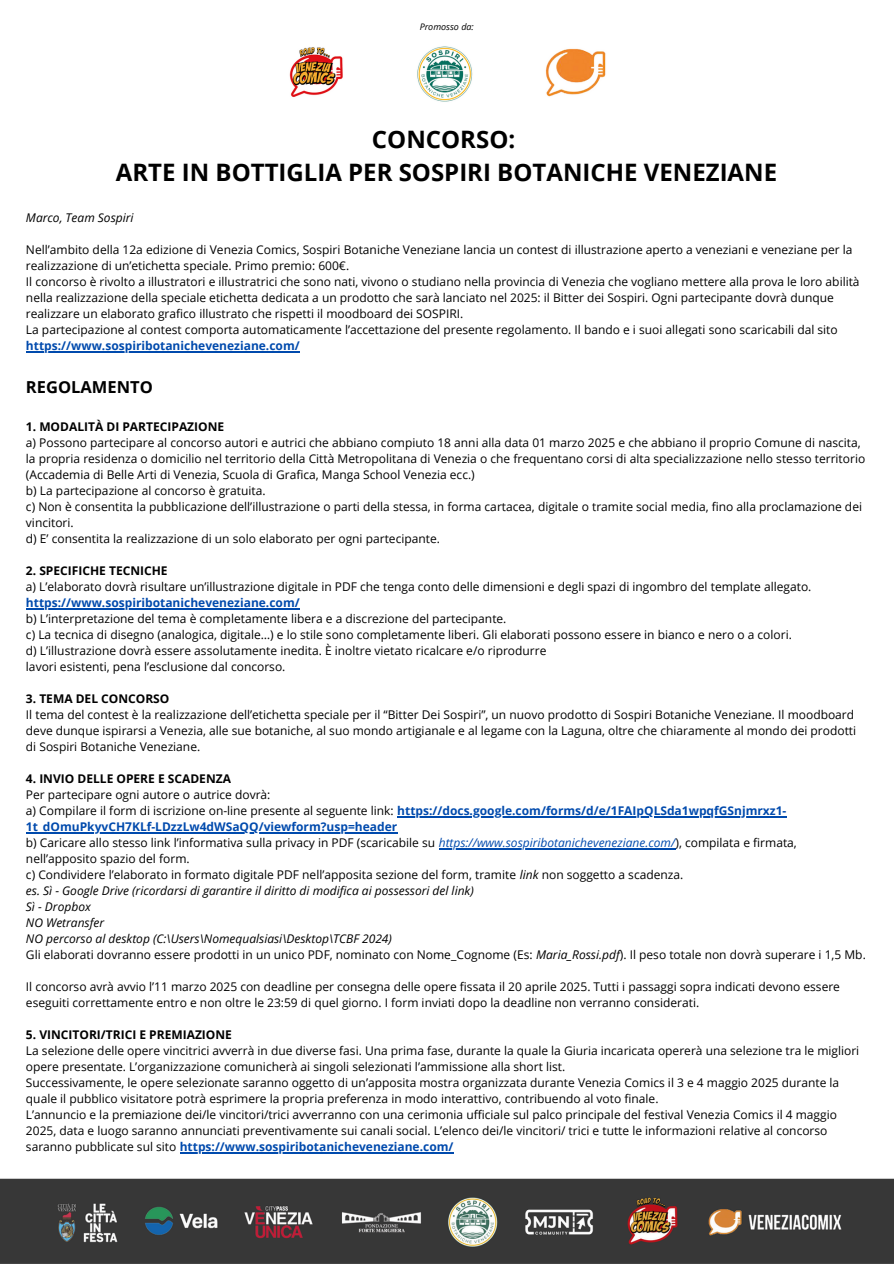
<style>
.page{position:relative;width:894px;height:1264px;background:#fff}
.page>*{position:absolute;margin:0;border:0;box-sizing:border-box;transform-origin:0 0}
.t1{font:700 24px/33px "Open Sans";color:#000;text-align:center}
.t2{font:700 16.5px "Open Sans";color:#000}
.t3{font:12px/16px "Open Sans";color:#000}
.t4{font:700 12px "Open Sans";color:#004aad}
.t5{font:italic 12px "Open Sans";color:#000}
.t6{font:italic 9px "Open Sans";color:#000}
.s1{font-weight:700}
.s2{font-weight:700;color:#004aad}
.s3{font-style:italic;color:#004aad}
.s4{font-style:italic}
</style>
<div class="page">
<img style="left:0;top:352px;width:893px;height:911px">
<hr style="left:26px;top:351px;width:274px;height:1px;background:#004aad">
<hr style="left:26px;top:608px;width:274px;height:1px;background:#004aad">
<hr style="left:397px;top:816px;width:389px;height:1px;background:#004aad">
<hr style="left:26px;top:832px;width:371px;height:1px;background:#004aad">
<hr style="left:438px;top:848px;width:237px;height:1px;background:#004aad">
<hr style="left:180px;top:1152px;width:273px;height:1px;background:#004aad">
<img style="left:289px;top:46px;width:317px;height:56px">
<p class="t6" style="left:419px;top:21px;width:56px">Promosso da:</p>
<p class="t1" style="left:116px;top:122px;width:662px">CONCORSO:<br>ARTE IN BOTTIGLIA PER SOSPIRI BOTANICHE VENEZIANE</p>
<p class="t5" style="left:26px;top:209px;width:109px">Marco, Team Sospiri</p>
<p class="t3" style="left:26px;top:241px;width:834px">Nell’ambito della 12a edizione di Venezia Comics, Sospiri Botaniche Veneziane lancia un contest di illustrazione aperto a veneziani e veneziane per la realizzazione di un’etichetta speciale. Primo premio: 600€.<br>Il concorso è rivolto a illustratori e illustratrici che sono nati, vivono o studiano nella provincia di Venezia che vogliano mettere alla prova le loro abilità nella realizzazione della speciale etichetta dedicata a un prodotto che sarà lanciato nel 2025: il Bitter dei Sospiri. Ogni partecipante dovrà dunque realizzare un elaborato grafico illustrato che rispetti il moodboard dei SOSPIRI.<br>La partecipazione al contest comporta automaticamente l’accettazione del presente regolamento. Il bando e i suoi allegati sono scaricabili dal sito</p>
<h1 class="t4" style="left:26px;top:337px;width:275px">https://www.sospiribotanicheveneziane.com/</h1>
<h1 class="t2" style="left:26px;top:375px;width:128px">REGOLAMENTO</h1>
<h1 class="t3" style="left:26px;top:418px;width:840px"><span class="s1">1. MODALITÀ DI PARTECIPAZIONE<br></span>a) Possono partecipare al concorso autori e autrici che abbiano compiuto 18 anni alla data 01 marzo 2025 e che abbiano il proprio Comune di nascita, la propria residenza o domicilio nel territorio della Città Metropolitana di Venezia o che frequentano corsi di alta specializzazione nello stesso territorio (Accademia di Belle Arti di Venezia, Scuola di Grafica, Manga School Venezia ecc.)<br>b) La partecipazione al concorso è gratuita.<br>c) Non è consentita la pubblicazione dell’illustrazione o parti della stessa, in forma cartacea, digitale o tramite social media, fino alla proclamazione dei</h1>
<h3 class="t3" style="left:26px;top:514px;width:415px">vincitori.<br>d) E’ consentita la realizzazione di un solo elaborato per ogni partecipante.</h3>
<h3 class="t3" style="left:26px;top:562px;width:786px"><span class="s1">2. SPECIFICHE TECNICHE<br></span>a) L’elaborato dovrà risultare un’illustrazione digitale in PDF che tenga conto delle dimensioni e degli spazi di ingombro del template allegato.</h3>
<h3 class="t3" style="left:26px;top:594px;width:767px"><span class="s2">https://www.sospiribotanicheveneziane.com/<br></span>b) L’interpretazione del tema è completamente libera e a discrezione del partecipante.<br>c) La tecnica di disegno (analogica, digitale…) e lo stile sono completamente liberi. Gli elaborati possono essere in bianco e nero o a colori. d) L’illustrazione dovrà essere assolutamente inedita. È inoltre vietato ricalcare e/o riprodurre<br>lavori esistenti, pena l’esclusione dal concorso.</h3>
<h3 class="t3" style="left:26px;top:690px;width:829px"><span class="s1">3. TEMA DEL CONCORSO<br></span>Il tema del contest è la realizzazione dell’etichetta speciale per il “Bitter Dei Sospiri”, un nuovo prodotto di Sospiri Botaniche Veneziane. Il moodboard</h3>
<h2 class="t3" style="left:26px;top:722px;width:831px">deve dunque ispirarsi a Venezia, alle sue botaniche, al suo mondo artigianale e al legame con la Laguna, oltre che chiaramente al mondo dei prodotti di Sospiri Botaniche Veneziane.</h2>
<h2 class="t3" style="left:26px;top:770px;width:246px"><span class="s1">4. INVIO DELLE OPERE E SCADENZA<br></span>Per partecipare ogni autore o autrice dovrà:</h2>
<h3 class="t3" style="left:26px;top:802px;width:761px">a) Compilare il form di iscrizione on-line presente al seguente link: <span class="s2">https://docs.google.com/forms/d/e/1FAIpQLSda1wpqfGSnjmrxz1-</span></h3>
<h3 class="t3" style="left:26px;top:818px;width:772px"><span class="s2">1t_dOmuPkyvCH7KLf-LDzzLw4dWSaQQ/viewform?usp=header<br></span>b) Caricare allo stesso link l’informativa sulla privacy in PDF (scaricabile su <span class="s3">https://www.sospiribotanicheveneziane.com/</span>), compilata e firmata,</h3>
<h3 class="t3" style="left:26px;top:850px;width:841px">nell’apposito spazio del form.<br>c) Condividere l’elaborato in formato digitale PDF nell’apposita sezione del form, tramite <span class="s4">link</span> non soggetto a scadenza.<br><span class="s4">es. Sì - Google Drive (ricordarsi di garantire il diritto di modifica ai possessori del link)<br>Sì - Dropbox<br>NO Wetransfer<br>NO percorso al desktop (C:\Users\Nomequalsiasi\Desktop\TCBF 2024)<br></span>Gli elaborati dovranno essere prodotti in un unico PDF, nominato con Nome_Cognome (Es: <span class="s4">Maria_Rossi.pdf</span>). Il peso totale non dovrà superare i 1,5 Mb.</h3>
<h3 class="t3" style="left:26px;top:978px;width:815px">Il concorso avrà avvio l’11 marzo 2025 con deadline per consegna delle opere fissata il 20 aprile 2025. Tutti i passaggi sopra indicati devono essere eseguiti correttamente entro e non oltre le 23:59 di quel giorno. I form inviati dopo la deadline non verranno considerati.</h3>
<h3 class="t3" style="left:26px;top:1026px;width:834px"><span class="s1">5. VINCITORI/TRICI E PREMIAZIONE<br></span>La selezione delle opere vincitrici avverrà in due diverse fasi. Una prima fase, durante la quale la Giuria incaricata opererà una selezione tra le migliori opere presentate. L’organizzazione comunicherà ai singoli selezionati l’ammissione alla short list.<br>Successivamente, le opere selezionate saranno oggetto di un’apposita mostra organizzata durante Venezia Comics il 3 e 4 maggio 2025 durante la</h3>
<h3 class="t3" style="left:26px;top:1090px;width:812px">quale il pubblico visitatore potrà esprimere la propria preferenza in modo interattivo, contribuendo al voto finale.<br>L’annuncio e la premiazione dei/le vincitori/trici avverranno con una cerimonia ufficiale sul palco principale del festival Venezia Comics il 4 maggio 2025, data e luogo saranno annunciati preventivamente sui canali social. L’elenco dei/le vincitori/ trici e tutte le informazioni relative al concorso saranno pubblicate sul sito <span class="s2">https://www.sospiribotanicheveneziane.com/</span></h3>
</div>
